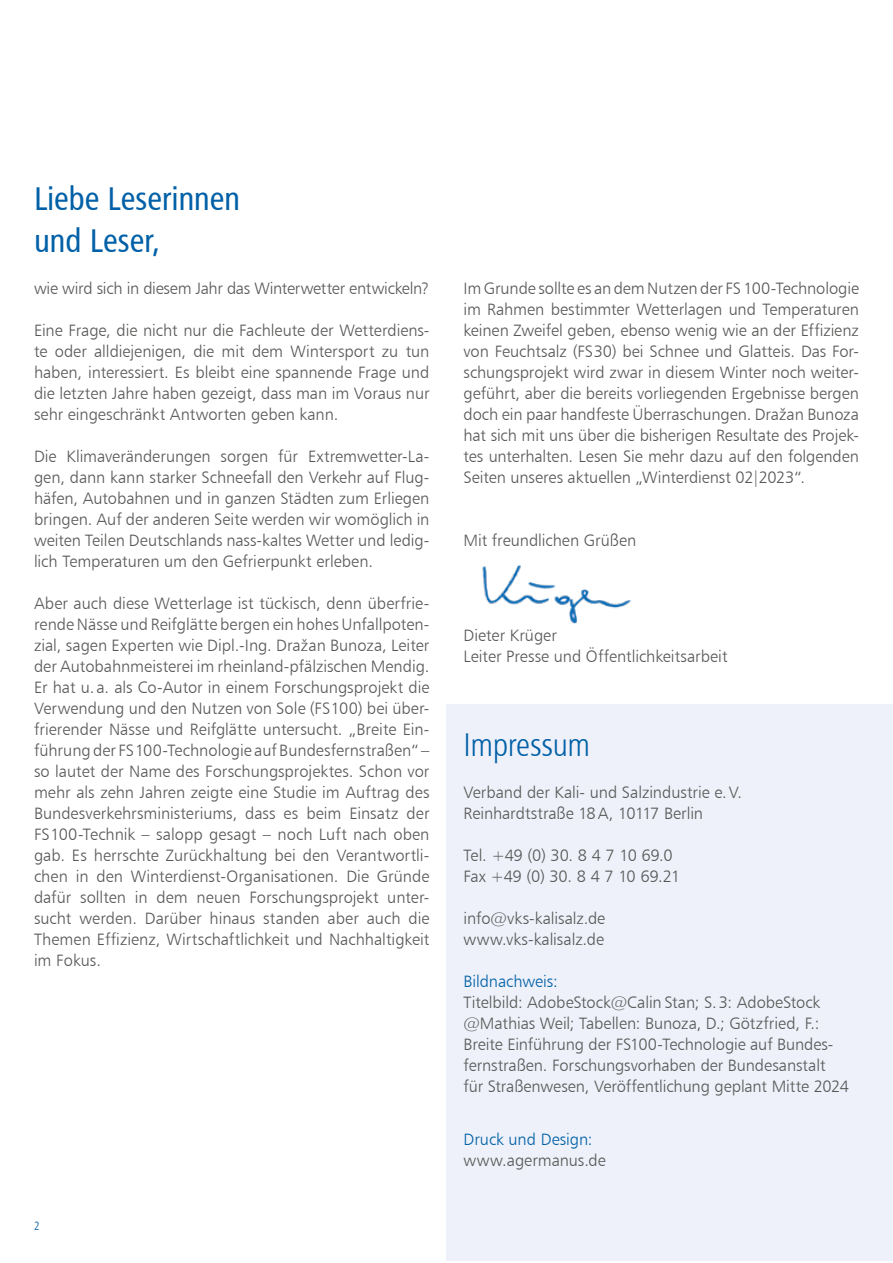
<style>
.page{position:relative;width:893px;height:1263px;background:#fff}
.page>*{position:absolute;margin:0;border:0;box-sizing:border-box;transform-origin:0 0}
.t1{font:33px/42px "Humanist 777 BT Roman Condensed B";letter-spacing:-.005em;color:#0060a7}
.t2{font:33px "Humanist 777 BT Light Condensed B";letter-spacing:-.01em;color:#0060a7}
.t3{font:16.5px/21px "Humanist 777 BT Light B";letter-spacing:-.005em;color:#575756;text-align:justify}
.t4{font:16.5px/21px "Humanist 777 BT Light B";letter-spacing:-.025em;color:#575756}
.t5{font:16.5px "Humanist 777 BT Light B";letter-spacing:-.005em;color:#0060a7}
.t6{font:12px "Humanist 777 BT Light Condensed B";color:#0060a7}
</style>
<div class="page">
<img style="left:482px;top:564px;width:149px;height:60px">
<div style="left:446px;top:704px;width:447px;height:557px;background:#eef1f9"></div>
<h1 class="t1" style="left:34px;top:177px;width:208px">Liebe Leserinnen und Leser,</h1>
<p class="t3" style="left:34px;top:278px;width:397px">wie wird sich in diesem Jahr das Winterwetter entwickeln?</p>
<p class="t3" style="left:34px;top:320px;width:397px">Eine Frage, die nicht nur die Fachleute der Wetterdiens&shy;te oder alldiejenigen, die mit dem Wintersport zu tun haben, interessiert. Es bleibt eine spannende Frage und die letzten Jahre haben gezeigt, dass man im Voraus nur sehr eingeschränkt Antworten geben kann.</p>
<p class="t3" style="left:34px;top:446px;width:397px">Die Klimaveränderungen sorgen für Extremwetter-La&shy;gen, dann kann starker Schneefall den Verkehr auf Flug&shy;häfen, Autobahnen und in ganzen Städten zum Erliegen bringen. Auf der anderen Seite werden wir womöglich in weiten Teilen Deutschlands nass-kaltes Wetter und ledig&shy;lich Temperaturen um den Gefrierpunkt erleben.</p>
<p class="t3" style="left:34px;top:593px;width:397px">Aber auch diese Wetterlage ist tückisch, denn überfrie&shy;rende Nässe und Reifglätte bergen ein hohes Unfallpoten&shy;zial, sagen Experten wie Dipl.-Ing. Dražan Bunoza, Leiter der Autobahnmeisterei im rheinland-pfälzischen Mendig.<br>Er hat u. a. als Co-Autor in einem Forschungsprojekt die Verwendung und den Nutzen von Sole (FS100) bei über&shy;frierender Nässe und Reifglätte untersucht. „Breite Ein&shy;führung der FS100-Technologie auf Bundesfernstraßen“ – so lautet der Name des Forschungsprojektes. Schon vor mehr als zehn Jahren zeigte eine Studie im Auftrag des Bundesverkehrsministeriums, dass es beim Einsatz der FS100-Technik – salopp gesagt – noch Luft nach oben gab. Es herrschte Zurückhaltung bei den Verantwortli&shy;chen in den Winterdienst-Organisationen. Die Gründe dafür sollten in dem neuen Forschungsprojekt unter&shy;sucht werden. Darüber hinaus standen aber auch die Themen Effizienz, Wirtschaftlichkeit und Nachhaltigkeit im Fokus.</p>
<p class="t6" style="left:34px;top:1218px;width:7px">2</p>
<p class="t3" style="left:463px;top:278px;width:397px">Im Grunde sollte es an dem Nutzen der FS 100-Technologie im Rahmen bestimmter Wetterlagen und Temperaturen keinen Zweifel geben, ebenso wenig wie an der Effizienz von Feuchtsalz (FS30) bei Schnee und Glatteis. Das For&shy;schungsprojekt wird zwar in diesem Winter noch weiter&shy;geführt, aber die bereits vorliegenden Ergebnisse bergen doch ein paar handfeste Überraschungen. Dražan Bunoza hat sich mit uns über die bisherigen Resultate des Projek&shy;tes unterhalten. Lesen Sie mehr dazu auf den folgenden Seiten unseres aktuellen „Winterdienst 02|2023“.</p>
<p class="t3" style="left:463px;top:530px;width:174px">Mit freundlichen Grüßen</p>
<p class="t3" style="left:463px;top:624px;width:266px">Dieter Krüger<br>Leiter Presse und Öffentlichkeitsarbeit</p>
<h1 class="t2" style="left:463px;top:724px;width:128px">Impressum</h1>
<p class="t3" style="left:463px;top:782px;width:280px">Verband der Kali- und Salzindustrie e.V.<br>Reinhardtstraße 18A, 10117 Berlin</p>
<p class="t4" style="left:463px;top:845px;width:218px">Tel. +49 (0) 30. 8 4 7 10 69.0<br>Fax +49 (0) 30. 8 4 7 10 69.21</p>
<p class="t3" style="left:463px;top:908px;width:143px">info@vks-kalisalz.de www.vks-kalisalz.de</p>
<p class="t5" style="left:463px;top:971px;width:96px">Bildnachweis:</p>
<p class="t3" style="left:463px;top:992px;width:387px;text-align:left">Titelbild: AdobeStock@Calin Stan; S.3: AdobeStock @Mathias Weil; Tabellen: Bunoza, D.; Götzfried, F.:<br>Breite Einführung der FS100-Technologie auf Bundes&shy;fernstraßen. Forschungsvorhaben der Bundesanstalt für Straßenwesen, Veröffentlichung geplant Mitte 2024</p>
<p class="t5" style="left:463px;top:1129px;width:130px">Druck und Design:</p>
<p class="t3" style="left:463px;top:1149px;width:144px">www.agermanus.de</p>
</div>
